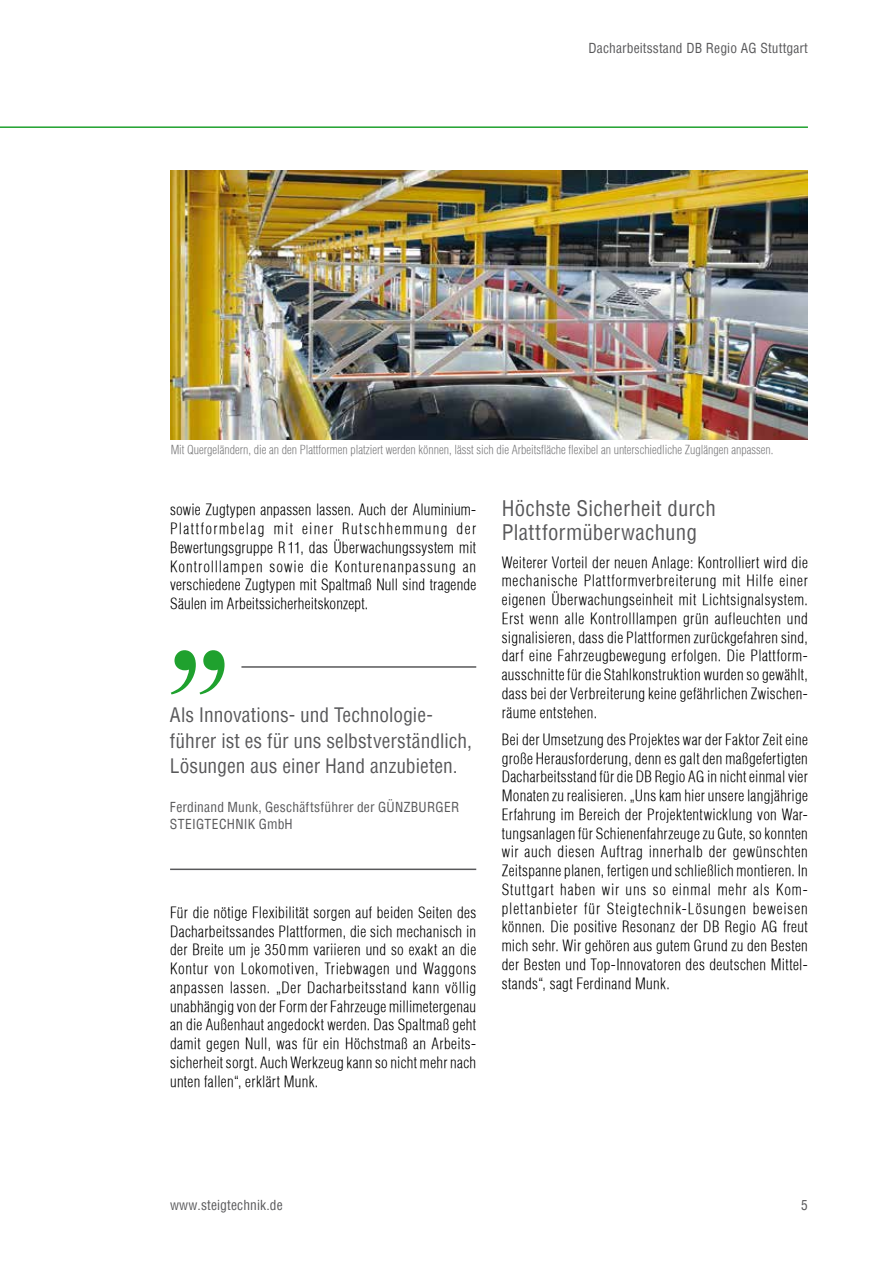
<style>
.page{position:relative;width:893px;height:1263px;background:#fff}
.page>*{position:absolute;margin:0;border:0;box-sizing:border-box;transform-origin:0 0}
.t1{font:172.5px "Bask Old Face";color:#1fa12e}
.t2{font:condensed 21px/24px "Helvetica";letter-spacing:.01em;color:#58585a}
.t3{font:condensed 19.5px/25.5px "Helvetica";color:#58585a}
.t4{font:300 condensed 15px/18.8px "Helvetica";letter-spacing:.02em;color:#000;text-align:justify}
.t5{font:condensed 13.5px/16.5px "Helvetica";letter-spacing:.01em;color:#58585a}
.t6{font:300 condensed 12px "Helvetica";color:#58585a}
</style>
<div class="page">
<img style="left:170px;top:170px;width:638px;height:269px">
<hr style="left:241px;top:666px;width:235px;height:2px;background:#58585a">
<hr style="left:170px;top:868px;width:306px;height:2px;background:#58585a">
<hr style="left:0;top:126px;width:808px;height:2px;background:#1fa12e">
<p class="t5" style="left:588px;top:39px;width:221px">Dacharbeitsstand DB Regio AG Stuttgart</p>
<p class="t6" style="left:170px;top:442px;width:605px">Mit Quergeländern, die an den Plattformen platziert werden können, lässt sich die Arbeitsfläche flexibel an unterschiedliche Zuglängen anpassen.</p>
<p class="t4" style="left:170px;top:500px;width:308px">sowie Zugtypen anpassen lassen. Auch der Aluminium-Plattformbelag mit einer Rutschhemmung der Bewertungsgruppe R 11, das Überwachungssystem mit Kontrolllampen sowie die Konturenanpassung an verschiedene Zugtypen mit Spaltmaß Null sind tragende Säulen im Arbeitssicherheitskonzept.</p>
<h1 class="t1" style="left:163px;top:517px;width:71px">„</h1>
<h3 class="t3" style="left:170px;top:702px;width:303px">Als Innovations- und Technologie&shy;führer ist es für uns selbstverständlich,<br>Lösungen aus einer Hand anzubieten.</h3>
<p class="t5" style="left:170px;top:799px;width:291px">Ferdinand Munk, Geschäftsführer der GÜNZBURGER<br>STEIGTECHNIK GmbH</p>
<p class="t4" style="left:170px;top:903px;width:308px">Für die nötige Flexibilität sorgen auf beiden Seiten des Dacharbeitssandes Plattformen, die sich mechanisch in der Breite um je 350mm variieren und so exakt an die Kontur von Lokomotiven, Triebwagen und Waggons anpassen lassen. „Der Dacharbeitsstand kann völlig unabhängig von der Form der Fahrzeuge millimetergenau an die Außenhaut angedockt werden. Das Spaltmaß geht damit gegen Null, was für ein Höchstmaß an Arbeits&shy;sicherheit sorgt. Auch Werkzeug kann so nicht mehr nach unten fallen“, erklärt Munk.</p>
<h2 class="t2" style="left:502px;top:496px;width:216px">Höchste Sicherheit durch<br>Plattformüberwachung</h2>
<p class="t4" style="left:502px;top:553px;width:308px">Weiterer Vorteil der neuen Anlage: Kontrolliert wird die mechanische Plattformverbreiterung mit Hilfe einer eigenen Überwachungseinheit mit Lichtsignalsystem.<br>Erst wenn alle Kontrolllampen grün aufleuchten und signalisieren, dass die Plattformen zurückgefahren sind, darf eine Fahrzeugbewegung erfolgen. Die Plattform&shy;ausschnitte für die Stahlkonstruktion wurden so gewählt, dass bei der Verbreiterung keine gefährlichen Zwischen&shy;räume entstehen.</p>
<p class="t4" style="left:502px;top:730px;width:308px">Bei der Umsetzung des Projektes war der Faktor Zeit eine große Herausforderung, denn es galt den maßgefertigten Dacharbeitsstand für die DB Regio AG in nicht einmal vier Monaten zu realisieren. „Uns kam hier unsere langjährige Erfahrung im Bereich der Projektentwicklung von War&shy;tungsanlagen für Schienenfahrzeuge zu Gute, so konnten wir auch diesen Auftrag innerhalb der gewünschten Zeitspanne planen, fertigen und schließlich montieren. In Stuttgart haben wir uns so einmal mehr als Kom&shy;plettanbieter für Steigtechnik-Lösungen beweisen können. Die positive Resonanz der DB Regio AG freut mich sehr. Wir gehören aus gutem Grund zu den Besten der Besten und Top-Innovatoren des deutschen Mittel&shy;stands“, sagt Ferdinand Munk.</p>
<p class="t5" style="left:170px;top:1196px;width:114px">www.steigtechnik.de</p>
<p class="t5" style="left:801px;top:1197px;width:8px">5</p>
</div>
